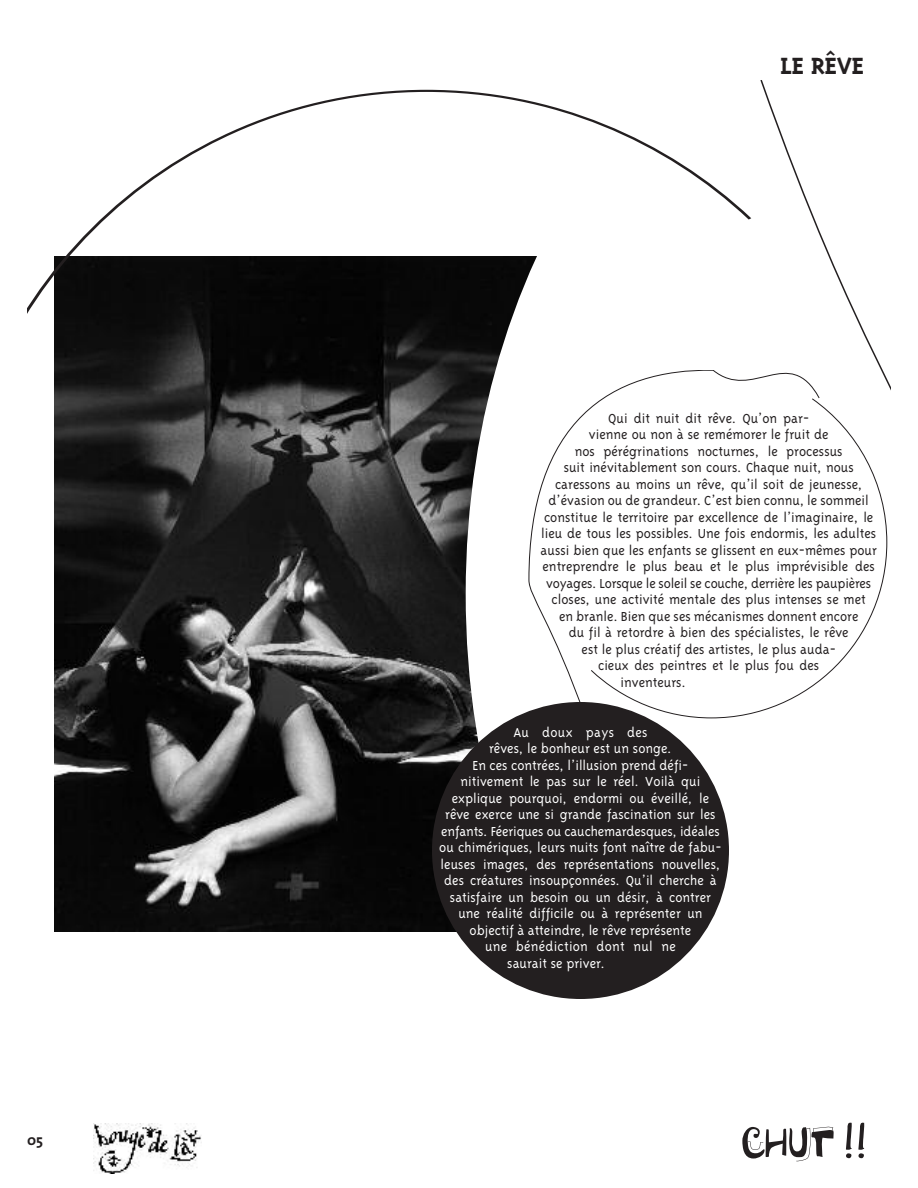
<style>
.page{position:relative;width:918px;height:1188px;background:#fff}
.page>*{position:absolute;margin:0;border:0;box-sizing:border-box;transform-origin:0 0}
.t1{font:700 27px "Triplex Serif";color:#231f20}
.t2{font:300 15px "Triplex";color:#231f20}
.t3{font:300 15px "Triplex";color:#fff}
.t4{font:300 15px "Triplex";letter-spacing:.02em;color:#fff}
.t5{font:700 15px "The Mix";color:#231f20}
</style>
<div class="page">
<img style="left:54px;top:663px;width:412px;height:269px">
<svg style="left:846px;top:1123px;width:6px;height:35px"></svg>
<svg style="left:858px;top:1123px;width:6px;height:35px"></svg>
<svg style="left:742px;top:1127px;width:92px;height:34px"></svg>
<img style="left:94px;top:1124px;width:108px;height:49px">
<svg style="left:591px;top:663px;width:249px;height:56px"></svg>
<div style="left:432px;top:702px;width:297px;height:297px;background:#231f20;border-radius:50%"></div>
<svg style="left:27px;top:89px;width:727px;height:574px"></svg>
<p class="t5" style="left:27px;top:1135px;width:18px">05</p>
<h1 class="t1" style="left:781px;top:49px;width:85px">LE RÊVE</h1>
<p class="t2" style="left:608px;top:409px;width:203px">Qui dit nuit dit rêve. Qu’on par-</p>
<p class="t2" style="left:589px;top:425px;width:241px">vienne ou non à se remémorer le fruit de</p>
<p class="t2" style="left:575px;top:442px;width:269px">nos pérégrinations nocturnes, le processus</p>
<p class="t2" style="left:564px;top:458px;width:292px">suit inévitablement son cours. Chaque nuit, nous</p>
<p class="t2" style="left:555px;top:475px;width:309px">caressons au moins un rêve, qu’il soit de jeunesse,</p>
<p class="t2" style="left:549px;top:491px;width:322px">d’évasion ou de grandeur. C’est bien connu, le sommeil</p>
<p class="t2" style="left:544px;top:508px;width:331px">constitue le territoire par excellence de l’imaginaire, le</p>
<p class="t2" style="left:541px;top:524px;width:336px">lieu de tous les possibles. Une fois endormis, les adultes</p>
<p class="t2" style="left:541px;top:541px;width:338px">aussi bien que les enfants se glissent en eux-mêmes pour</p>
<p class="t2" style="left:543px;top:557px;width:334px">entreprendre le plus beau et le plus imprévisible des</p>
<p class="t2" style="left:546px;top:574px;width:327px">voyages. Lorsque le soleil se couche, derrière les paupières</p>
<p class="t2" style="left:552px;top:590px;width:316px">closes, une activité mentale des plus intenses se met</p>
<p class="t2" style="left:559px;top:607px;width:301px">en branle. Bien que ses mécanismes donnent encore</p>
<p class="t2" style="left:569px;top:623px;width:281px">du fil à retordre à bien des spécialistes, le rêve</p>
<p class="t2" style="left:582px;top:640px;width:256px">est le plus créatif des artistes, le plus auda-</p>
<p class="t2" style="left:598px;top:656px;width:223px">cieux des peintres et le plus fou des</p>
<p class="t2" style="left:621px;top:673px;width:67px">inventeurs.</p>
<p class="t4" style="left:513px;top:723px;width:136px">Au doux pays des</p>
<p class="t3" style="left:489px;top:739px;width:184px">rêves, le bonheur est un songe.</p>
<p class="t3" style="left:473px;top:756px;width:217px">En ces contrées, l’illusion prend défi-</p>
<p class="t3" style="left:461px;top:772px;width:241px">nitivement le pas sur le réel. Voilà qui</p>
<p class="t3" style="left:452px;top:789px;width:259px">explique pourquoi, endormi ou éveillé, le</p>
<p class="t3" style="left:445px;top:805px;width:272px">rêve exerce une si grande fascination sur les</p>
<p class="t3" style="left:441px;top:822px;width:280px">enfants. Féeriques ou cauchemardesques, idéales</p>
<p class="t3" style="left:439px;top:838px;width:284px">ou chimériques, leurs nuits font naître de fabu-</p>
<p class="t3" style="left:441px;top:855px;width:281px">leuses images, des représentations nouvelles,</p>
<p class="t3" style="left:444px;top:871px;width:274px">des créatures insoupçonnées. Qu’il cherche à</p>
<p class="t3" style="left:450px;top:888px;width:263px">satisfaire un besoin ou un désir, à contrer</p>
<p class="t3" style="left:458px;top:904px;width:246px">une réalité difficile ou à représenter un</p>
<p class="t3" style="left:470px;top:921px;width:223px">objectif à atteindre, le rêve représente</p>
<p class="t3" style="left:485px;top:937px;width:192px">une bénédiction dont nul ne</p>
<p class="t3" style="left:507px;top:954px;width:99px">saurait se priver.</p>
</div>
